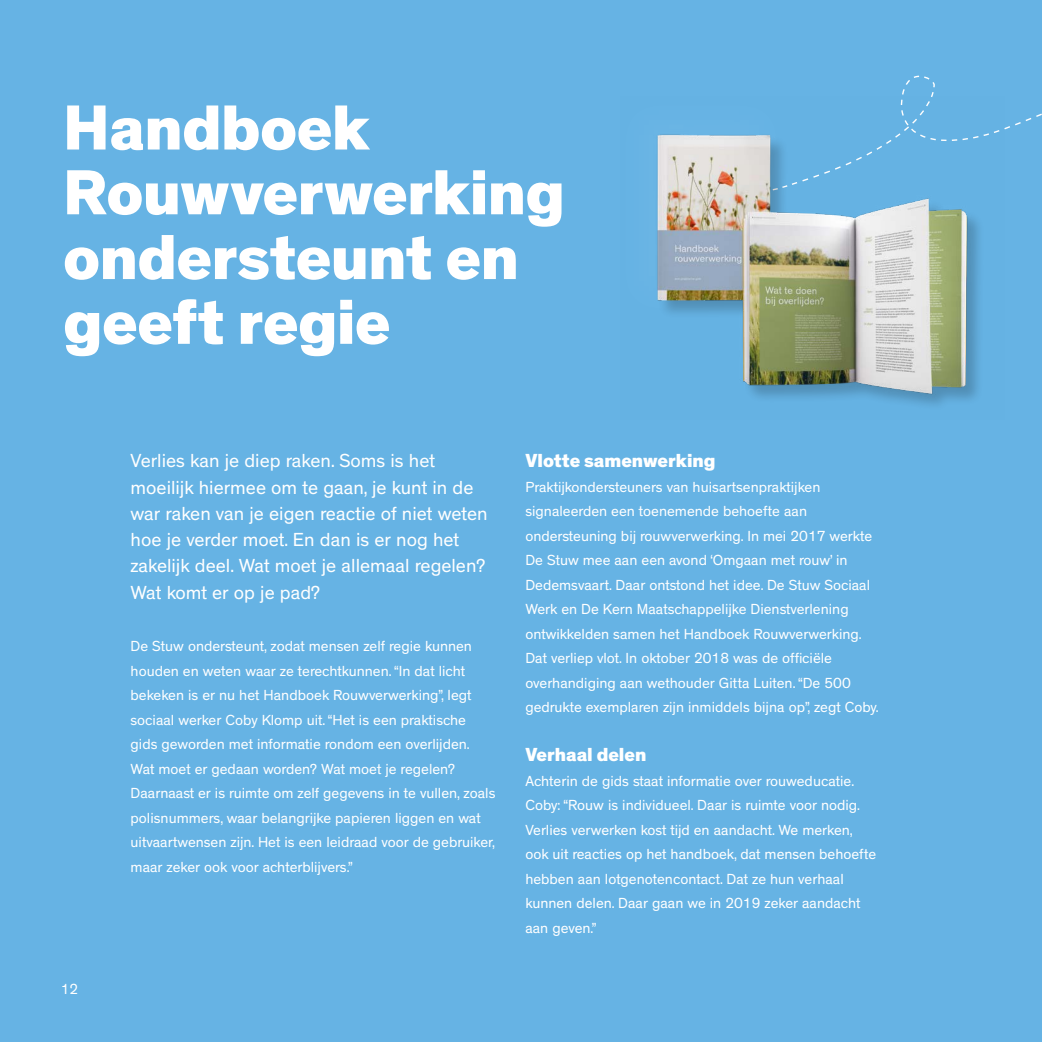
<style>
.page{position:relative;width:1042px;height:1042px;background:#66b3e4}
.page>*{position:absolute;margin:0;border:0;box-sizing:border-box;transform-origin:0 0}
.t1{font:800 64.75px/64.8px "Theinhardt";letter-spacing:-.005em;color:#fff}
.t2{font:19.25px/26.2px "Theinhardt";color:#fff}
.t3{font:800 19.25px "Theinhardt";color:#fff}
.t4{font:14.88px/24.5px "Theinhardt";color:#fff}
</style>
<div class="page">
<svg style="left:902px;top:75px;width:140px;height:55px"></svg>
<img style="left:657px;top:97px;width:348px;height:308px">
<h1 class="t1" style="left:63px;top:97px;width:503px">Handboek<br>Rouwverwerking ondersteunt en geeft regie</h1>
<p class="t4" style="left:61px;top:977px;width:19px">12</p>
<p class="t2" style="left:131px;top:448px;width:358px">Verlies kan je diep raken. Soms is het moeilijk hiermee om te gaan, je kunt in de war raken van je eigen reactie of niet weten hoe je verder moet. En dan is er nog het zakelijk deel. Wat moet je allemaal regelen?<br>Wat komt er op je pad?</p>
<p class="t4" style="left:131px;top:634px;width:366px">De Stuw ondersteunt, zodat mensen zelf regie kunnen houden en weten waar ze terechtkunnen. “In dat licht bekeken is er nu het Handboek Rouwverwerking”, legt sociaal werker Coby Klomp uit. “Het is een praktische gids geworden met informatie rondom een overlijden.<br>Wat moet er gedaan worden? Wat moet je regelen?<br>Daarnaast er is ruimte om zelf gegevens in te vullen, zoals polisnummers, waar belangrijke papieren liggen en wat uitvaartwensen zijn. Het is een leidraad voor de gebruiker, maar zeker ook voor achterblijvers.”</p>
<p class="t3" style="left:525px;top:449px;width:192px">Vlotte samenwerking</p>
<p class="t4" style="left:525px;top:475px;width:355px">Praktijkondersteuners van huisartsenpraktijken signaleerden een toenemende behoefte aan ondersteuning bij rouwverwerking. In mei 2017 werkte De Stuw mee aan een avond ‘Omgaan met rouw’ in Dedemsvaart. Daar ontstond het idee. De Stuw Sociaal Werk en De Kern Maatschappelijke Dienstverlening ontwikkelden samen het Handboek Rouwverwerking.<br>Dat verliep vlot. In oktober 2018 was de officiële overhandiging aan wethouder Gitta Luiten. “De 500 gedrukte exemplaren zijn inmiddels bijna op”, zegt Coby.</p>
<p class="t3" style="left:525px;top:743px;width:122px">Verhaal delen</p>
<p class="t4" style="left:525px;top:769px;width:352px">Achterin de gids staat informatie over rouweducatie.<br>Coby: “Rouw is individueel. Daar is ruimte voor nodig.<br>Verlies verwerken kost tijd en aandacht. We merken, ook uit reacties op het handboek, dat mensen behoefte hebben aan lotgenotencontact. Dat ze hun verhaal kunnen delen. Daar gaan we in 2019 zeker aandacht aan geven.”</p>
</div>
